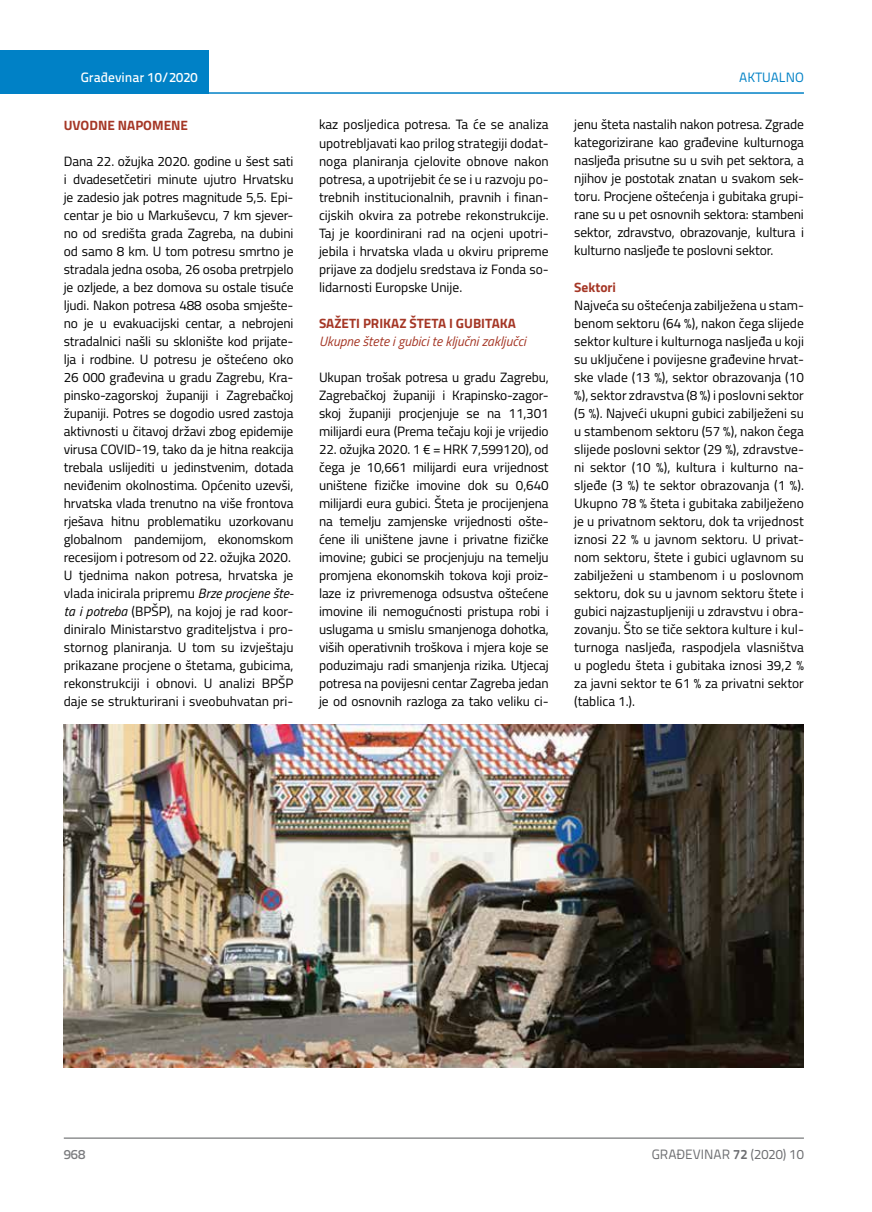
<style>
.page{position:relative;width:872px;height:1212px;background:#fff}
.page>*{position:absolute;margin:0;border:0;box-sizing:border-box;transform-origin:0 0}
.t1{font:13.5px/18px "Titillium";letter-spacing:-.01em;color:#000;text-align:justify}
.t2{font:700 13.5px "Titillium";color:#a53726}
.t3{font:italic 13.5px "Titillium";color:#a53726}
.t4{font:13.5px "Titillium Text 22 L";color:#6d6e71}
.t5{font:500 13.5px "Titillium Text 22 L";color:#fff}
.t6{font:13.5px "Titillium Text 22 L";color:#0081c6}
.t7{font:500 13.5px "Titillium Text 22 L";color:#797a7d}
.s1{font-style:italic}
.s2{font-weight:700}
</style>
<div class="page">
<div style="left:0;top:50px;width:208px;height:44px;background:#0081c6"></div>
<hr style="left:0;top:92px;width:804px;height:2px;background:#0081c6">
<hr style="left:64px;top:1138px;width:740px;height:1px;background:#58595b">
<img style="left:64px;top:725px;width:740px;height:342px">
<p class="t5" style="left:81px;top:67px;width:118px">Građevinar 10/2020</p>
<p class="t6" style="left:739px;top:68px;width:66px">AKTUALNO</p>
<p class="t2" style="left:64px;top:115px;width:126px">UVODNE NAPOMENE</p>
<p class="t1" style="left:64px;top:151px;width:231px;text-align:left">Dana 22. ožujka 2020. godine u šest sati i dvadesetčetiri minute ujutro Hrvatsku je zadesio jak potres magnitude 5,5. Epi&shy;centar je bio u Markuševcu, 7 km sjever&shy;no od središta grada Zagreba, na dubini od samo 8 km. U tom potresu smrtno je stradala jedna osoba, 26 osoba pretrpjelo je ozljede, a bez domova su ostale tisuće ljudi. Nakon potresa 488 osoba smješte&shy;no je u evakuacijski centar, a nebrojeni stradalnici našli su sklonište kod prijate&shy;lja i rodbine. U potresu je oštećeno oko 26 000 građevina u gradu Zagrebu, Kra&shy;pinsko-zagorskoj županiji i Zagrebačkoj županiji. Potres se dogodio usred zastoja aktivnosti u čitavoj državi zbog epidemije virusa COVID-19, tako da je hitna reakcija trebala uslijediti u jedinstvenim, dotada neviđenim okolnostima. Općenito uzevši, hrvatska vlada trenutno na više frontova rješava hitnu problematiku uzorkovanu globalnom pandemijom, ekonomskom recesijom i potresom od 22. ožujka 2020.<br>U tjednima nakon potresa, hrvatska je vlada inicirala pripremu <span class="s1">Brze procjene šte&shy;ta i potreba</span> (BPŠP), na kojoj je rad koor&shy;diniralo Ministarstvo graditeljstva i pro&shy;stornog planiranja. U tom su izvještaju prikazane procjene o štetama, gubicima, rekonstrukciji i obnovi. U analizi BPŠP daje se strukturirani i sveobuhvatan pri-</p>
<p class="t1" style="left:319px;top:115px;width:231px">kaz posljedica potresa. Ta će se analiza upotrebljavati kao prilog strategiji dodat&shy;noga planiranja cjelovite obnove nakon potresa, a upotrijebit će se i u razvoju po&shy;trebnih institucionalnih, pravnih i finan&shy;cijskih okvira za potrebe rekonstrukcije.<br>Taj je koordinirani rad na ocjeni upotri&shy;jebila i hrvatska vlada u okviru pripreme prijave za dodjelu sredstava iz Fonda so&shy;lidarnosti Europske Unije.</p>
<p class="t2" style="left:319px;top:313px;width:198px">SAŽETI PRIKAZ ŠTETA I GUBITAKA</p>
<p class="t3" style="left:319px;top:331px;width:208px">Ukupne štete i gubici te ključni zaključci</p>
<p class="t1" style="left:319px;top:367px;width:231px">Ukupan trošak potresa u gradu Zagrebu, Zagrebačkoj županiji i Krapinsko-zagor&shy;skoj županiji procjenjuje se na 11,301 milijardi eura (Prema tečaju koji je vrijedio</p>
<p class="t1" style="left:319px;top:439px;width:231px">22. ožujka 2020. 1 € = HRK 7,599120), od čega je 10,661 milijardi eura vrijednost uništene fizičke imovine dok su 0,640 milijardi eura gubici. Šteta je procijenjena na temelju zamjenske vrijednosti ošte&shy;ćene ili uništene javne i privatne fizičke imovine; gubici se procjenjuju na temelju promjena ekonomskih tokova koji proiz&shy;laze iz privremenoga odsustva oštećene imovine ili nemogućnosti pristupa robi i uslugama u smislu smanjenoga dohotka, viših operativnih troškova i mjera koje se poduzimaju radi smanjenja rizika. Utjecaj potresa na povijesni centar Zagreba jedan je od osnovnih razloga za tako veliku ci-</p>
<p class="t1" style="left:574px;top:115px;width:231px">jenu šteta nastalih nakon potresa. Zgrade kategorizirane kao građevine kulturnoga nasljeđa prisutne su u svih pet sektora, a njihov je postotak znatan u svakom sek&shy;toru. Procjene oštećenja i gubitaka grupi&shy;rane su u pet osnovnih sektora: stambeni sektor, zdravstvo, obrazovanje, kultura i kulturno nasljeđe te poslovni sektor.</p>
<p class="t2" style="left:574px;top:276px;width:43px">Sektori</p>
<p class="t1" style="left:574px;top:295px;width:231px">Najveća su oštećenja zabilježena u stam&shy;benom sektoru (64 %), nakon čega slijede sektor kulture i kulturnoga nasljeđa u koji su uključene i povijesne građevine hrvat&shy;ske vlade (13 %), sektor obrazovanja (10 %), sektor zdravstva (8 %) i poslovni sektor (5 %). Najveći ukupni gubici zabilježeni su u stambenom sektoru (57 %), nakon čega slijede poslovni sektor (29 %), zdravstve&shy;ni sektor (10 %), kultura i kulturno na&shy;sljeđe (3 %) te sektor obrazovanja (1 %).<br>Ukupno 78 % šteta i gubitaka zabilježeno je u privatnom sektoru, dok ta vrijednost iznosi 22 % u javnom sektoru. U privat&shy;nom sektoru, štete i gubici uglavnom su zabilježeni u stambenom i u poslovnom sektoru, dok su u javnom sektoru štete i gubici najzastupljeniji u zdravstvu i obra&shy;zovanju. Što se tiče sektora kulture i kul&shy;turnoga nasljeđa, raspodjela vlasništva u pogledu šteta i gubitaka iznosi 39,2 % za javni sektor te 61 % za privatni sektor (tablica 1.).</p>
<p class="t7" style="left:64px;top:1144px;width:23px">968</p>
<p class="t4" style="left:652px;top:1144px;width:154px">GRAĐEVINAR <span class="s2">72</span> (2020) 10</p>
</div>
